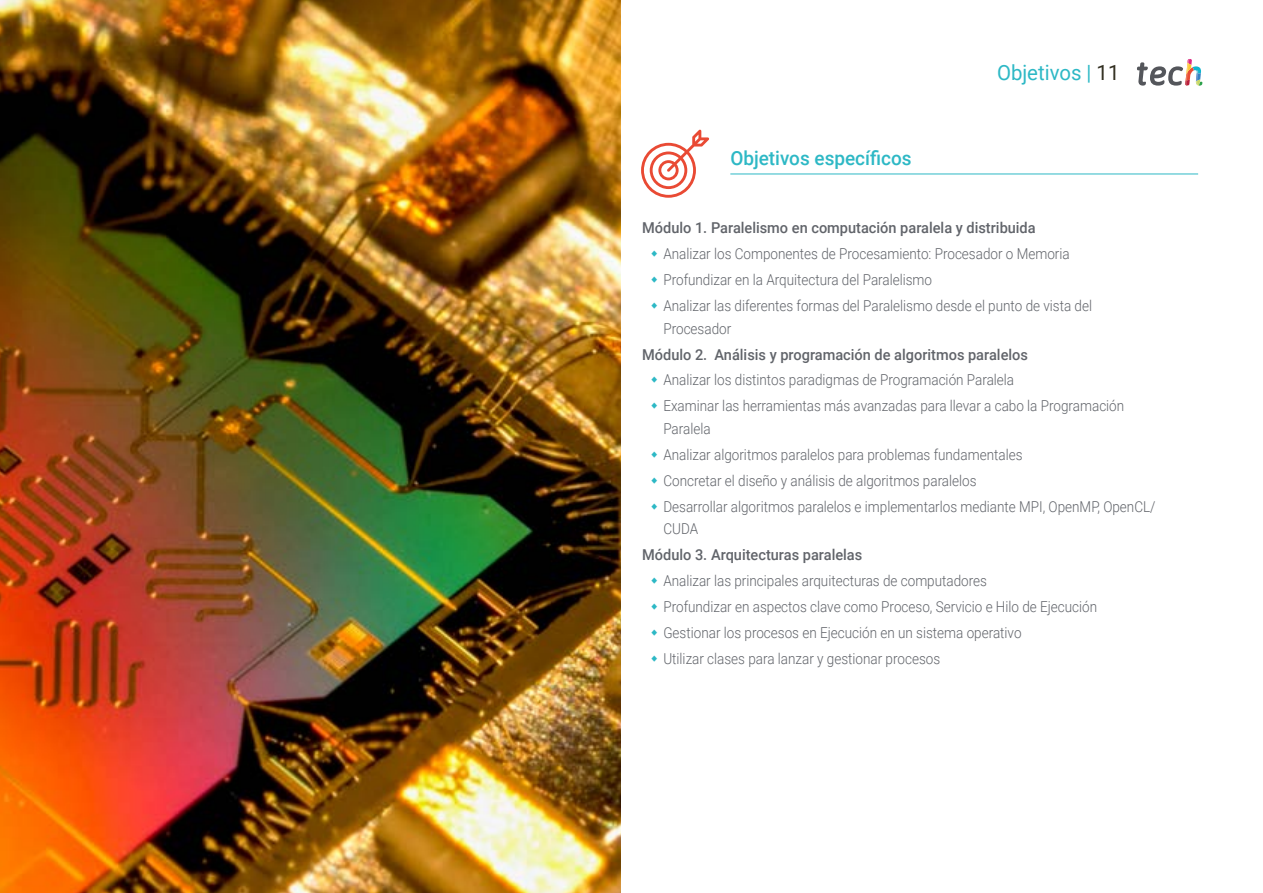
<style>
.page{position:relative;width:1263px;height:893px;background:#fff}
.page>*{position:absolute;margin:0;border:0;box-sizing:border-box;transform-origin:0 0}
.t1{font:21px "Roboto";color:#2db8c5}
.t2{font:500 19.5px "Roboto";color:#2db8c5}
.t3{font:300 15px/26px "Roboto";color:#61646a;scale:.9 1}
.t4{font:500 15px "Roboto";color:#61646a}
.s1{color:#312e20}
</style>
<div class="page">
<svg style="left:1137px;top:59px;width:65px;height:27px"></svg>
<hr style="left:730px;top:174px;width:468px;height:1px;background:#2db8c5">
<svg style="left:641px;top:130px;width:68px;height:68px"></svg>
<img style="left:0;top:0;width:621px;height:893px">
<h2 class="t2" style="left:730px;top:144px;width:183px">Objetivos específicos</h2>
<h1 class="t1" style="left:997px;top:57px;width:124px">Objetivos | <span class="s1">11</span></h1>
<p class="t4" style="left:642px;top:218px;width:395px">Módulo 1. Paralelismo en computación paralela y distribuida</p>
<p class="t3" style="left:663px;top:240px;width:478px">Analizar los Componentes de Procesamiento: Procesador o Memoria<br>Profundizar en la Arquitectura del Paralelismo<br>Analizar las diferentes formas del Paralelismo desde el punto de vista del</p>
<p class="t3" style="left:663px;top:315px;width:77px">Procesador</p>
<p class="t4" style="left:642px;top:344px;width:387px">Módulo 2. Análisis y programación de algoritmos paralelos</p>
<p class="t3" style="left:663px;top:367px;width:514px">Analizar los distintos paradigmas de Programación Paralela<br>Examinar las herramientas más avanzadas para llevar a cabo la Programación</p>
<p class="t3" style="left:663px;top:415px;width:548px">Paralela<br>Analizar algoritmos paralelos para problemas fundamentales<br>Concretar el diseño y análisis de algoritmos paralelos<br>Desarrollar algoritmos paralelos e implementarlos mediante MPI, OpenMP, OpenCL/</p>
<p class="t3" style="left:663px;top:515px;width:40px">CUDA</p>
<p class="t4" style="left:642px;top:544px;width:222px">Módulo 3. Arquitecturas paralelas</p>
<p class="t3" style="left:663px;top:567px;width:484px">Analizar las principales arquitecturas de computadores<br>Profundizar en aspectos clave como Proceso, Servicio e Hilo de Ejecución Gestionar los procesos en Ejecución en un sistema operativo<br>Utilizar clases para lanzar y gestionar procesos</p>
</div>
